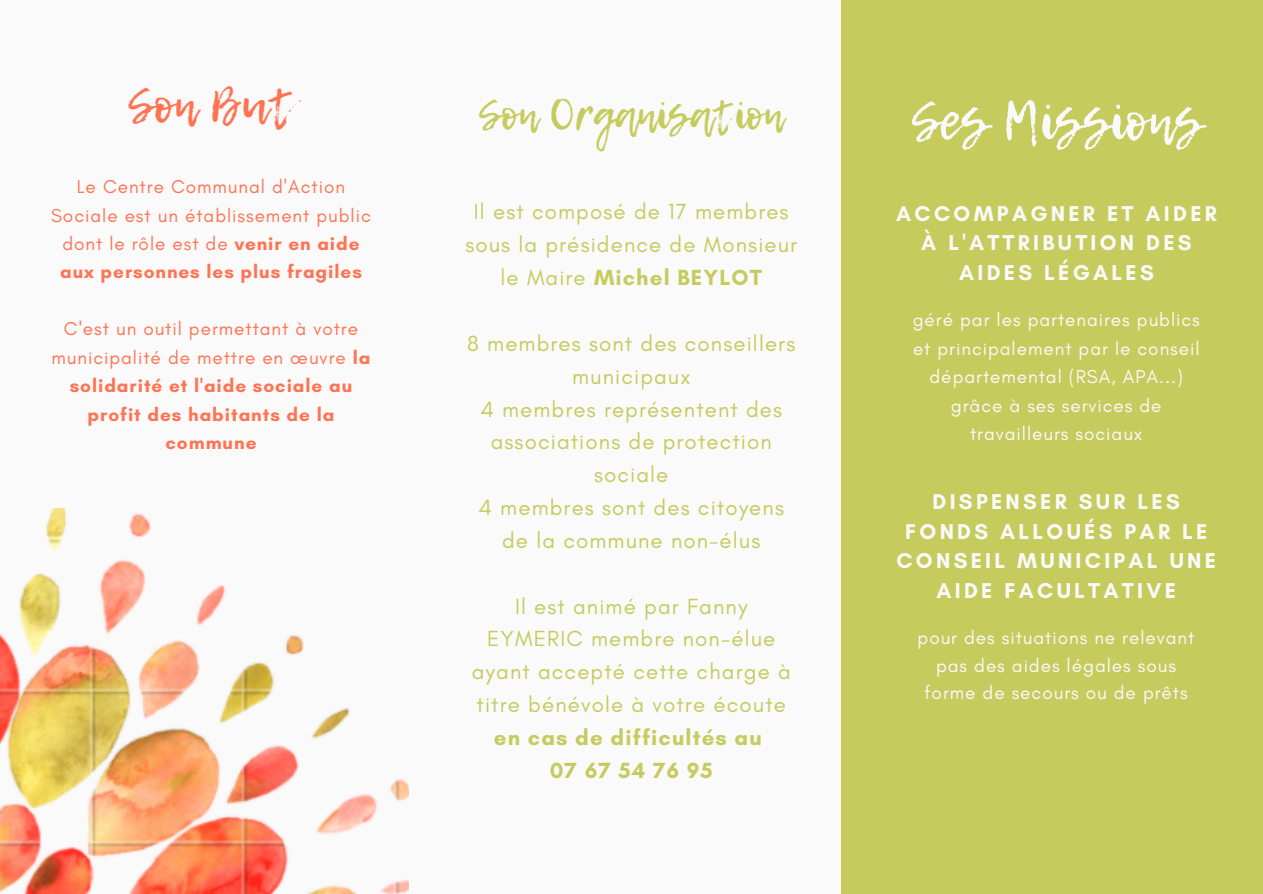
<style>
.page{position:relative;width:1263px;height:894px;background:#fff}
.page>*{position:absolute;margin:0;border:0;box-sizing:border-box;transform-origin:0 0}
.t1{font:54px "Lemon Tuesday";color:#fafafa}
.t2{font:48.15px "Lemon Tuesday";color:#ff7353}
.t3{font:41.55px "Lemon Tuesday";color:#c6cb5e}
.t4{font:22.35px/32.8px "Glacial Indifference";letter-spacing:.05em;color:#c6cb5e;text-align:center}
.t5{font:700 22.35px "Glacial Indifference";letter-spacing:.05em;color:#c6cb5e}
.t6{font:700 21.9px/29.5px "Glacial Indifference";letter-spacing:.15em;color:#fafafa;text-align:center}
.t7{font:18.9px/28.5px "Glacial Indifference";letter-spacing:.05em;color:#fafafa;text-align:center}
.t8{font:700 18.9px/28.5px "Glacial Indifference";letter-spacing:.05em;color:#ff7353;text-align:center}
.t9{font:18.9px/28.5px "Glacial Indifference";letter-spacing:.05em;color:#ff7353;text-align:center}
.s1{font-weight:700}
.s2{font-weight:400}
</style>
<div class="page">
<div style="left:0;top:0;width:1263px;height:893px;background:#fafafa"></div>
<img style="left:0;top:508px;width:408px;height:385px">
<div style="left:841px;top:0;width:422px;height:893px;background:#c6cb5e"></div>
<p class="t2" style="left:128px;top:69px;width:167px">Son But</p>
<p class="t9" style="left:51px;top:172px;width:321px">Le Centre Communal d'Action<br>Sociale est un établissement public dont le rôle est de <span class="s1">venir en aide aux personnes les plus fragiles</span></p>
<p class="t8" style="left:51px;top:314px;width:321px"><span class="s2">C'est un outil permettant à votre municipalité de mettre en œuvre</span> la solidarité et l'aide sociale au profit des habitants de la commune</p>
<p class="t3" style="left:479px;top:83px;width:306px">Son Organisation</p>
<p class="t4" style="left:465px;top:195px;width:333px">Il est composé de 17 membres sous la présidence de Monsieur le Maire <span class="s1">Michel BEYLOT</span></p>
<p class="t4" style="left:467px;top:326px;width:330px">8 membres sont des conseillers municipaux</p>
<p class="t4" style="left:480px;top:392px;width:303px">4 membres représentent des associations de protection sociale</p>
<p class="t4" style="left:479px;top:490px;width:307px">4 membres sont des citoyens de la commune non-élus</p>
<p class="t4" style="left:472px;top:589px;width:320px">Il est animé par Fanny<br>EYMERIC membre non-élue ayant accepté cette charge à titre bénévole à votre écoute <span class="s1">en cas de difficultés au</span></p>
<p class="t5" style="left:550px;top:756px;width:164px">07 67 54 76 95</p>
<p class="t1" style="left:911px;top:80px;width:292px">Ses Missions</p>
<p class="t6" style="left:896px;top:198px;width:322px">ACCOMPAGNER ET AIDER<br>À L'ATTRIBUTION DES<br>AIDES LÉGALES</p>
<p class="t7" style="left:913px;top:305px;width:289px">géré par les partenaires publics et principalement par le conseil départemental (RSA, APA...) grâce à ses services de travailleurs sociaux</p>
<p class="t6" style="left:896px;top:486px;width:321px">DISPENSER SUR LES<br>FONDS ALLOUÉS PAR LE<br>CONSEIL MUNICIPAL UNE<br>AIDE FACULTATIVE</p>
<p class="t7" style="left:918px;top:623px;width:278px;line-height:27.3px">pour des situations ne relevant pas des aides légales sous forme de secours ou de prêts</p>
</div>
